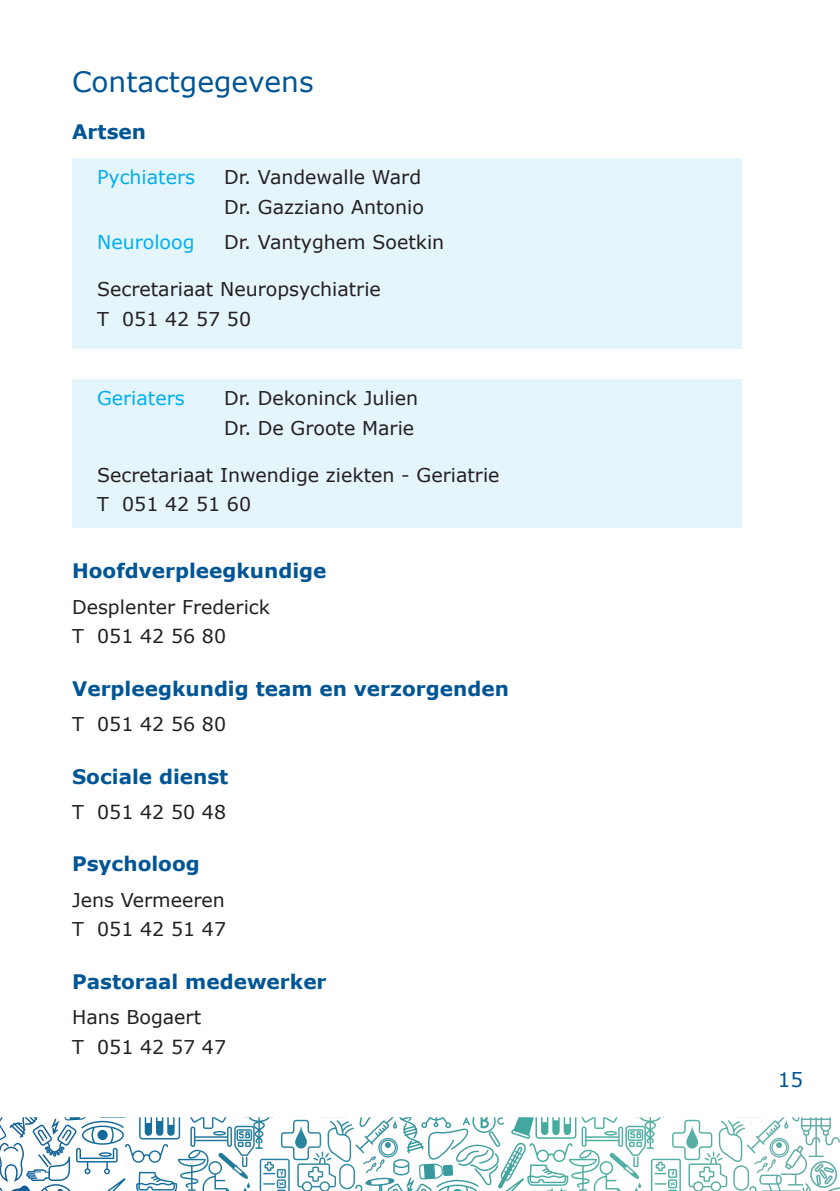
<style>
.page{position:relative;width:840px;height:1191px;background:#fff}
.page>*{position:absolute;margin:0;border:0;box-sizing:border-box;transform-origin:0 0}
.Titel_-_enter_4{font:28px "Verdana";color:#005595}
.opsomming_na_tussentitel_---_enter_1{font:700 20px "Verdana";color:#005595}
.t1{font:20px "Verdana";color:#005595}
.tekst_zonder_enter{font:19px "Verdana";color:#231f20}
.tekst_met_enter_2{font:19px "Verdana";color:#231f20}
.tekst_met_enter_6{font:19px "Verdana";color:#231f20}
.tekst_met_enter_4{font:19px "Verdana";color:#231f20}
.tekst_met_enter_2-2{font:19px "Verdana";color:#00aeef}
</style>
<div class="page">
<svg style="left:0;top:1117px;width:839px;height:74px"></svg>
<div style="left:72px;top:158px;width:669px;height:191px;background:#e5f5fc"></div>
<div style="left:72px;top:379px;width:669px;height:149px;background:#e5f5fc"></div>
<p class="Titel_-_enter_4" style="left:72px;top:63px;width:243px">Contactgegevens</p>
<p class="opsomming_na_tussentitel_---_enter_1" style="left:72px;top:118px;width:75px">Artsen</p>
<p class="tekst_met_enter_2-2" style="left:97px;top:164px;width:99px">Pychiaters</p>
<p class="tekst_met_enter_2" style="left:224px;top:164px;width:198px">Dr. Vandewalle Ward</p>
<p class="tekst_met_enter_2" style="left:224px;top:194px;width:201px">Dr. Gazziano Antonio</p>
<p class="tekst_met_enter_2-2" style="left:97px;top:229px;width:99px">Neuroloog</p>
<p class="tekst_met_enter_2" style="left:224px;top:229px;width:221px">Dr. Vantyghem Soetkin</p>
<p class="tekst_zonder_enter" style="left:97px;top:276px;width:285px">Secretariaat Neuropsychiatrie</p>
<p class="tekst_met_enter_4" style="left:97px;top:306px;width:155px">T 051 42 57 50</p>
<p class="tekst_met_enter_2-2" style="left:97px;top:385px;width:89px">Geriaters</p>
<p class="tekst_met_enter_2" style="left:224px;top:385px;width:195px">Dr. Dekoninck Julien</p>
<p class="tekst_met_enter_4" style="left:224px;top:415px;width:191px">Dr. De Groote Marie</p>
<p class="tekst_zonder_enter" style="left:97px;top:462px;width:404px">Secretariaat Inwendige ziekten - Geriatrie</p>
<p class="tekst_met_enter_6" style="left:97px;top:491px;width:155px">T 051 42 51 60</p>
<p class="opsomming_na_tussentitel_---_enter_1" style="left:72px;top:557px;width:256px">Hoofdverpleegkundige</p>
<p class="tekst_zonder_enter" style="left:72px;top:594px;width:199px">Desplenter Frederick</p>
<p class="tekst_met_enter_6" style="left:72px;top:623px;width:155px">T 051 42 56 80</p>
<p class="opsomming_na_tussentitel_---_enter_1" style="left:72px;top:674px;width:438px">Verpleegkundig team en verzorgenden</p>
<p class="tekst_met_enter_6" style="left:72px;top:711px;width:155px">T 051 42 56 80</p>
<p class="opsomming_na_tussentitel_---_enter_1" style="left:72px;top:762px;width:158px">Sociale dienst</p>
<p class="tekst_met_enter_4" style="left:72px;top:799px;width:155px">T 051 42 50 48</p>
<p class="opsomming_na_tussentitel_---_enter_1" style="left:72px;top:850px;width:129px">Psycholoog</p>
<p class="tekst_zonder_enter" style="left:72px;top:886px;width:154px">Jens Vermeeren</p>
<p class="tekst_met_enter_6" style="left:72px;top:916px;width:155px">T 051 42 51 47</p>
<p class="opsomming_na_tussentitel_---_enter_1" style="left:72px;top:967px;width:256px">Pastoraal medewerker</p>
<p class="tekst_met_enter_2" style="left:72px;top:1004px;width:131px">Hans Bogaert</p>
<p class="tekst_met_enter_2" style="left:72px;top:1033px;width:155px">T 051 42 57 47</p>
<p class="t1" style="left:777px;top:1066px;width:27px">15</p>
</div>
